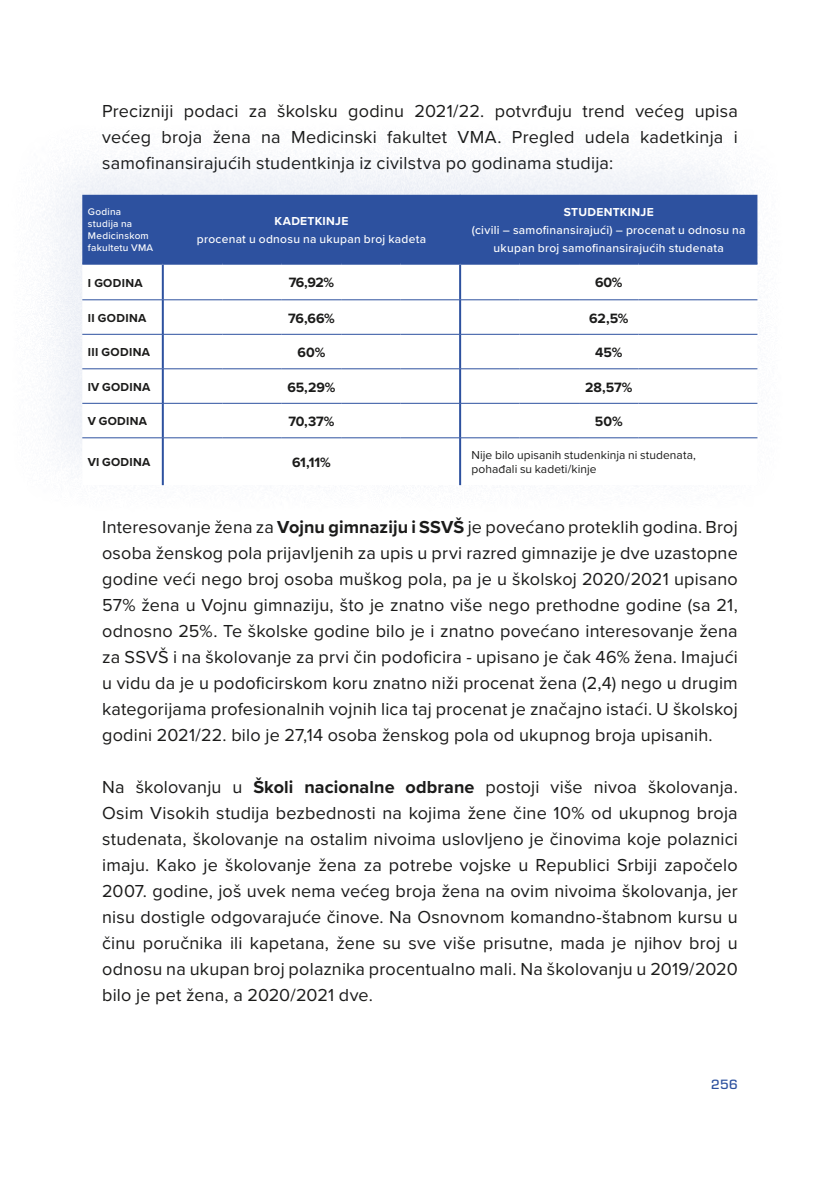
<style>
.page{position:relative;width:840px;height:1191px;background:#fff}
.page>*{position:absolute;margin:0;border:0;box-sizing:border-box;transform-origin:0 0}
.t1{font:18px/26px "Proxima Nova";letter-spacing:.01em;color:#1b1b1a;text-align:justify}
.t2{font:700 14px "Proxima Nova";letter-spacing:-.02em;color:#1b1b1a}
.t3{font:500 14px "Eurostile";color:#2d519f}
.t4{font:500 12px/18px "Proxima Nova";letter-spacing:.025em;color:#fff;text-align:center}
.t5{font:12px/14.4px "Proxima Nova";letter-spacing:.005em;color:#1b1b1a}
.t6{font:700 12px "Proxima Nova";letter-spacing:.025em;color:#1b1b1a}
.t7{font:700 12px "Proxima Nova";letter-spacing:.025em;color:#fff}
.t8{font:500 10px/12px "Proxima Nova";letter-spacing:.025em;color:#fff}
.s1{font-weight:700}
</style>
<div class="page">
<div style="left:82px;top:195px;width:675px;height:68px;background:#2d519f"></div>
<svg style="left:82px;top:265px;width:675px;height:220px"></svg>
<hr style="left:82px;top:263px;width:81px;height:2px;background:#2d519f">
<hr style="left:163px;top:263px;width:59px;height:2px;background:#2d519f">
<hr style="left:222px;top:263px;width:59px;height:2px;background:#2d519f">
<hr style="left:281px;top:263px;width:60px;height:2px;background:#2d519f">
<hr style="left:341px;top:263px;width:59px;height:2px;background:#2d519f">
<hr style="left:400px;top:263px;width:60px;height:2px;background:#2d519f">
<hr style="left:460px;top:263px;width:59px;height:2px;background:#2d519f">
<hr style="left:519px;top:263px;width:59px;height:2px;background:#2d519f">
<hr style="left:578px;top:263px;width:60px;height:2px;background:#2d519f">
<hr style="left:638px;top:263px;width:59px;height:2px;background:#2d519f">
<hr style="left:697px;top:263px;width:60px;height:2px;background:#2d519f">
<hr style="left:459px;top:195px;width:1px;height:68px;background:#2d519f">
<hr style="left:162px;top:195px;width:1px;height:68px;background:#2d519f">
<hr style="left:459px;top:265px;width:2px;height:34px;background:#2d519f">
<hr style="left:459px;top:300px;width:2px;height:34px;background:#2d519f">
<hr style="left:459px;top:334px;width:2px;height:34px;background:#2d519f">
<hr style="left:459px;top:369px;width:2px;height:34px;background:#2d519f">
<hr style="left:459px;top:403px;width:2px;height:34px;background:#2d519f">
<hr style="left:459px;top:438px;width:2px;height:47px;background:#2d519f">
<hr style="left:162px;top:265px;width:2px;height:34px;background:#2d519f">
<hr style="left:162px;top:300px;width:2px;height:34px;background:#2d519f">
<hr style="left:162px;top:334px;width:2px;height:34px;background:#2d519f">
<hr style="left:162px;top:369px;width:2px;height:34px;background:#2d519f">
<hr style="left:162px;top:403px;width:2px;height:34px;background:#2d519f">
<hr style="left:162px;top:438px;width:2px;height:47px;background:#2d519f">
<hr style="left:82px;top:299px;width:81px;height:1px;background:#2d519f">
<hr style="left:163px;top:299px;width:59px;height:1px;background:#2d519f">
<hr style="left:222px;top:299px;width:59px;height:1px;background:#2d519f">
<hr style="left:281px;top:299px;width:60px;height:1px;background:#2d519f">
<hr style="left:341px;top:299px;width:59px;height:1px;background:#2d519f">
<hr style="left:400px;top:299px;width:60px;height:1px;background:#2d519f">
<hr style="left:460px;top:299px;width:59px;height:1px;background:#2d519f">
<hr style="left:519px;top:299px;width:59px;height:1px;background:#2d519f">
<hr style="left:578px;top:299px;width:60px;height:1px;background:#2d519f">
<hr style="left:638px;top:299px;width:59px;height:1px;background:#2d519f">
<hr style="left:697px;top:299px;width:60px;height:1px;background:#2d519f">
<hr style="left:82px;top:334px;width:81px;height:1px;background:#2d519f">
<hr style="left:163px;top:334px;width:59px;height:1px;background:#2d519f">
<hr style="left:222px;top:334px;width:59px;height:1px;background:#2d519f">
<hr style="left:281px;top:334px;width:60px;height:1px;background:#2d519f">
<hr style="left:341px;top:334px;width:59px;height:1px;background:#2d519f">
<hr style="left:400px;top:334px;width:60px;height:1px;background:#2d519f">
<hr style="left:460px;top:334px;width:59px;height:1px;background:#2d519f">
<hr style="left:519px;top:334px;width:59px;height:1px;background:#2d519f">
<hr style="left:578px;top:334px;width:60px;height:1px;background:#2d519f">
<hr style="left:638px;top:334px;width:59px;height:1px;background:#2d519f">
<hr style="left:697px;top:334px;width:60px;height:1px;background:#2d519f">
<hr style="left:82px;top:368px;width:81px;height:1px;background:#2d519f">
<hr style="left:163px;top:368px;width:59px;height:1px;background:#2d519f">
<hr style="left:222px;top:368px;width:59px;height:1px;background:#2d519f">
<hr style="left:281px;top:368px;width:60px;height:1px;background:#2d519f">
<hr style="left:341px;top:368px;width:59px;height:1px;background:#2d519f">
<hr style="left:400px;top:368px;width:60px;height:1px;background:#2d519f">
<hr style="left:460px;top:368px;width:59px;height:1px;background:#2d519f">
<hr style="left:519px;top:368px;width:59px;height:1px;background:#2d519f">
<hr style="left:578px;top:368px;width:60px;height:1px;background:#2d519f">
<hr style="left:638px;top:368px;width:59px;height:1px;background:#2d519f">
<hr style="left:697px;top:368px;width:60px;height:1px;background:#2d519f">
<hr style="left:82px;top:403px;width:81px;height:1px;background:#2d519f">
<hr style="left:163px;top:403px;width:59px;height:1px;background:#2d519f">
<hr style="left:222px;top:403px;width:59px;height:1px;background:#2d519f">
<hr style="left:281px;top:403px;width:60px;height:1px;background:#2d519f">
<hr style="left:341px;top:403px;width:59px;height:1px;background:#2d519f">
<hr style="left:400px;top:403px;width:60px;height:1px;background:#2d519f">
<hr style="left:460px;top:403px;width:59px;height:1px;background:#2d519f">
<hr style="left:519px;top:403px;width:59px;height:1px;background:#2d519f">
<hr style="left:578px;top:403px;width:60px;height:1px;background:#2d519f">
<hr style="left:638px;top:403px;width:59px;height:1px;background:#2d519f">
<hr style="left:697px;top:403px;width:60px;height:1px;background:#2d519f">
<hr style="left:82px;top:437px;width:81px;height:1px;background:#2d519f">
<hr style="left:163px;top:437px;width:59px;height:1px;background:#2d519f">
<hr style="left:222px;top:437px;width:59px;height:1px;background:#2d519f">
<hr style="left:281px;top:437px;width:60px;height:1px;background:#2d519f">
<hr style="left:341px;top:437px;width:59px;height:1px;background:#2d519f">
<hr style="left:400px;top:437px;width:60px;height:1px;background:#2d519f">
<hr style="left:460px;top:437px;width:59px;height:1px;background:#2d519f">
<hr style="left:519px;top:437px;width:59px;height:1px;background:#2d519f">
<hr style="left:578px;top:437px;width:60px;height:1px;background:#2d519f">
<hr style="left:638px;top:437px;width:59px;height:1px;background:#2d519f">
<hr style="left:697px;top:437px;width:60px;height:1px;background:#2d519f">
<p class="t1" style="left:102px;top:97px;width:636px">Precizniji podaci za školsku godinu 2021/22. potvrđuju trend većeg upisa većeg broja žena na Medicinski fakultet VMA. Pregled udela kadetkinja i samofinansirajućih studentkinja iz civilstva po godinama studija:</p>
<p class="t8" style="left:88px;top:205px;width:67px">Godina studija na<br>Medicinskom fakultetu VMA</p>
<p class="t7" style="left:274px;top:212px;width:75px">KADETKINJE</p>
<p class="t7" style="left:563px;top:203px;width:91px">STUDENTKINJE</p>
<p class="t4" style="left:471px;top:220px;width:275px">(civili – samofinansirajući) – procenat u odnosu na ukupan broj samofinansirajućih studenata</p>
<p class="t4" style="left:197px;top:229px;width:230px">procenat u odnosu na ukupan broj kadeta</p>
<p class="t6" style="left:88px;top:273px;width:55px">I GODINA</p>
<p class="t2" style="left:289px;top:272px;width:47px">76,92%</p>
<p class="t2" style="left:595px;top:272px;width:29px">60%</p>
<p class="t6" style="left:88px;top:309px;width:59px">II GODINA</p>
<p class="t2" style="left:288px;top:307px;width:48px">76,66%</p>
<p class="t2" style="left:588px;top:307px;width:41px">62,5%</p>
<p class="t6" style="left:88px;top:343px;width:62px">III GODINA</p>
<p class="t2" style="left:297px;top:342px;width:29px">60%</p>
<p class="t2" style="left:595px;top:342px;width:29px">45%</p>
<p class="t6" style="left:88px;top:378px;width:63px">IV GODINA</p>
<p class="t2" style="left:287px;top:376px;width:50px">65,29%</p>
<p class="t2" style="left:585px;top:376px;width:49px">28,57%</p>
<p class="t6" style="left:88px;top:412px;width:60px">V GODINA</p>
<p class="t2" style="left:288px;top:411px;width:48px">70,37%</p>
<p class="t2" style="left:594px;top:411px;width:29px">50%</p>
<p class="t6" style="left:88px;top:453px;width:63px">VI GODINA</p>
<p class="t2" style="left:292px;top:452px;width:40px">61,11%</p>
<p class="t5" style="left:471px;top:447px;width:226px">Nije bilo upisanih studenkinja ni studenata, pohađali su kadeti/kinje</p>
<p class="t1" style="left:102px;top:513px;width:637px">Interesovanje žena za <span class="s1">Vojnu gimnaziju i SSVŠ</span> je povećano proteklih godina. Broj osoba ženskog pola prijavljenih za upis u prvi razred gimnazije je dve uzastopne godine veći nego broj osoba muškog pola, pa je u školskoj 2020/2021 upisano 57% žena u Vojnu gimnaziju, što je znatno više nego prethodne godine (sa 21, odnosno 25%. Te školske godine bilo je i znatno povećano interesovanje žena za SSVŠ i na školovanje za prvi čin podoficira - upisano je čak 46% žena. Imajući u vidu da je u podoficirskom koru znatno niži procenat žena (2,4) nego u drugim kategorijama profesionalnih vojnih lica taj procenat je značajno istaći. U školskoj godini 2021/22. bilo je 27,14 osoba ženskog pola od ukupnog broja upisanih.</p>
<p class="t1" style="left:102px;top:773px;width:637px">Na školovanju u <span class="s1">Školi nacionalne odbrane</span> postoji više nivoa školovanja.<br>Osim Visokih studija bezbednosti na kojima žene čine 10% od ukupnog broja studenata, školovanje na ostalim nivoima uslovljeno je činovima koje polaznici imaju. Kako je školovanje žena za potrebe vojske u Republici Srbiji započelo 2007. godine, još uvek nema većeg broja žena na ovim nivoima školovanja, jer nisu dostigle odgovarajuće činove. Na Osnovnom komandno-štabnom kursu u činu poručnika ili kapetana, žene su sve više prisutne, mada je njihov broj u odnosu na ukupan broj polaznika procentualno mali. Na školovanju u 2019/2020 bilo je pet žena, a 2020/2021 dve.</p>
<p class="t3" style="left:710px;top:1074px;width:28px">256</p>
</div>
